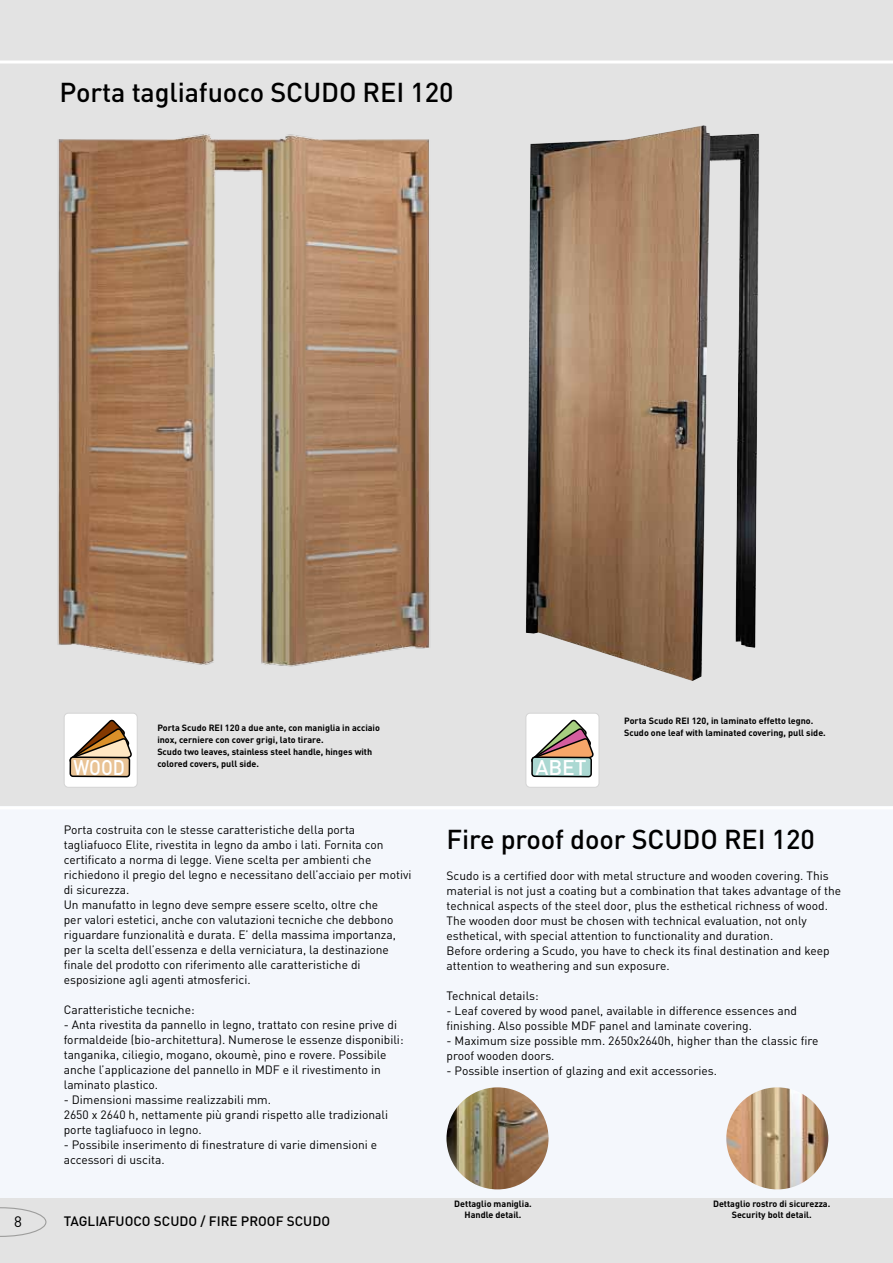
<style>
.page{position:relative;width:893px;height:1263px;background:#e3e3e3}
.page>*{position:absolute;margin:0;border:0;box-sizing:border-box;transform-origin:0 0}
.t1{font:500 27px "DIN";letter-spacing:-.005em;color:#000}
.t2{font:500 21px "DIN";letter-spacing:-.005em;color:#fff}
.t3{font:500 21px "DIN";letter-spacing:-.005em;color:#fff;scale:.87 1}
.t4{font:15px "DIN";color:#000}
.t5{font:500 13.5px "DIN";color:#000}
.t6{font:12px/15px "DIN";color:#000}
.t7{font:700 9px/12px "DIN";color:#000}
</style>
<div class="page">
<svg style="left:0;top:1207px;width:47px;height:30px"></svg>
<div style="left:0;top:806px;width:893px;height:392px;background:#f4f7fc"></div>
<div style="left:526px;top:713px;width:73px;height:74px;background:#fff;border-radius:4px"></div>
<div style="left:526px;top:713px;width:73px;height:75px;border:1px solid #d4d4d4;border-radius:4px"></div>
<svg style="left:535px;top:719px;width:59px;height:59px"></svg>
<div style="left:532px;top:757px;width:59px;height:20px;background:#abd8d2;border-radius:3px"></div>
<div style="left:531px;top:756px;width:61px;height:21px;border:2px solid #000;border-radius:3px"></div>
<img style="left:57px;top:134px;width:373px;height:533px">
<img style="left:446px;top:1087px;width:103px;height:102px;border-radius:51px">
<div style="left:64px;top:713px;width:73px;height:74px;background:#fff;border-radius:4px"></div>
<div style="left:64px;top:713px;width:74px;height:75px;border:1px solid #d4d4d4;border-radius:4px"></div>
<svg style="left:69px;top:719px;width:63px;height:59px"></svg>
<div style="left:70px;top:757px;width:59px;height:20px;background:#e9c395;border-radius:3px"></div>
<div style="left:70px;top:756px;width:60px;height:21px;border:2px solid #000;border-radius:3px"></div>
<hr style="left:0;top:61px;width:893px;height:3px;background:#fff">
<img style="left:526px;top:125px;width:233px;height:556px">
<img style="left:726px;top:1087px;width:102px;height:102px;border-radius:51px">
<hr style="left:0;top:806px;width:893px;height:3px;background:#fff">
<p class="t1" style="left:60px;top:75px;width:395px">Porta tagliafuoco SCUDO REI 120</p>
<p class="t3" style="left:74px;top:754px;width:60px">WOOD</p>
<p class="t7" style="left:157px;top:721px;width:224px">Porta Scudo REI 120 a due ante, con maniglia in acciaio inox, cerniere con cover grigi, lato tirare.<br>Scudo two leaves, stainless steel handle, hinges with colored covers, pull side.</p>
<p class="t7" style="left:624px;top:714px;width:203px">Porta Scudo REI 120, in laminato effetto legno.<br>Scudo one leaf with laminated covering, pull side.</p>
<p class="t2" style="left:535px;top:754px;width:53px">ABET</p>
<p class="t6" style="left:64px;top:822px;width:349px">Porta costruita con le stesse caratteristiche della porta tagliafuoco Elite, rivestita in legno da ambo i lati. Fornita con certificato a norma di legge. Viene scelta per ambienti che richiedono il pregio del legno e necessitano dell’acciaio per motivi di sicurezza.<br>Un manufatto in legno deve sempre essere scelto, oltre che<br>per valori estetici, anche con valutazioni tecniche che debbono riguardare funzionalità e durata. E’ della massima importanza, per la scelta dell’essenza e della verniciatura, la destinazione finale del prodotto con riferimento alle caratteristiche di esposizione agli agenti atmosferici.</p>
<p class="t6" style="left:64px;top:1002px;width:132px">Caratteristiche tecniche:</p>
<p class="t6" style="left:64px;top:1017px;width:341px">- Anta rivestita da pannello in legno, trattato con resine prive di formaldeide (bio-architettura). Numerose le essenze disponibili: tanganika, ciliegio, mogano, okoumè, pino e rovere. Possibile anche l’applicazione del pannello in MDF e il rivestimento in laminato plastico.</p>
<p class="t6" style="left:64px;top:1092px;width:326px">- Dimensioni massime realizzabili mm.<br>2650 x 2640 h, nettamente più grandi rispetto alle tradizionali porte tagliafuoco in legno.</p>
<p class="t6" style="left:64px;top:1137px;width:315px">- Possibile inserimento di finestrature di varie dimensioni e accessori di uscita.</p>
<p class="t4" style="left:14px;top:1212px;width:9px">8</p>
<p class="t5" style="left:64px;top:1212px;width:268px">TAGLIAFUOCO SCUDO / FIRE PROOF SCUDO</p>
<p class="t1" style="left:446px;top:822px;width:370px">Fire proof door SCUDO REI 120</p>
<p class="t6" style="left:446px;top:868px;width:396px">Scudo is a certified door with metal structure and wooden covering. This material is not just a coating but a combination that takes advantage of the technical aspects of the steel door, plus the esthetical richness of wood.<br>The wooden door must be chosen with technical evaluation, not only esthetical, with special attention to functionality and duration.<br>Before ordering a Scudo, you have to check its final destination and keep attention to weathering and sun exposure.</p>
<p class="t6" style="left:446px;top:988px;width:94px">Technical details:</p>
<p class="t6" style="left:446px;top:1003px;width:352px">- Leaf covered by wood panel, available in difference essences and finishing. Also possible MDF panel and laminate covering.</p>
<p class="t6" style="left:446px;top:1033px;width:373px">- Maximum size possible mm. 2650x2640h, higher than the classic fire proof wooden doors.</p>
<p class="t6" style="left:446px;top:1063px;width:272px">- Possible insertion of glazing and exit accessories.</p>
<p class="t7" style="left:454px;top:1198px;width:79px;line-height:10.8px;text-align:center">Dettaglio maniglia.<br>Handle detail.</p>
<p class="t7" style="left:713px;top:1198px;width:119px;line-height:10.8px;text-align:center">Dettaglio rostro di sicurezza.<br>Security bolt detail.</p>
</div>
